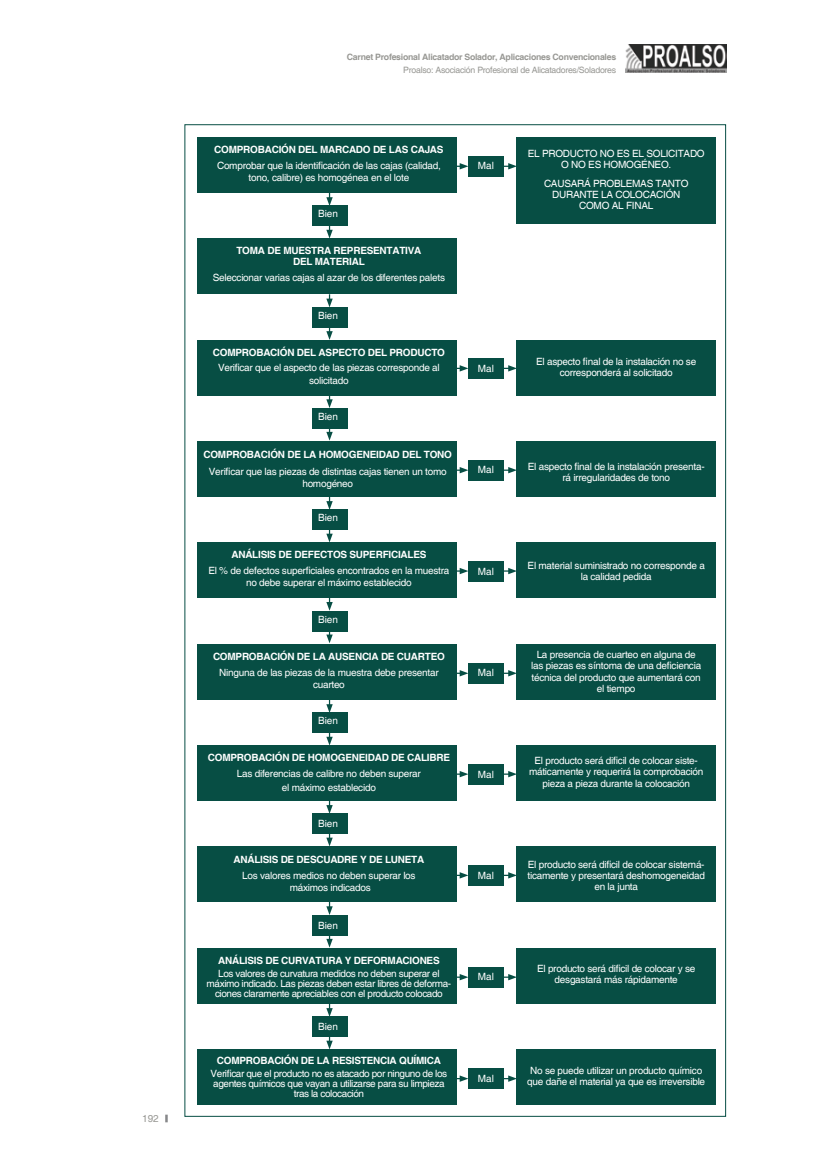
<style>
.page{position:relative;width:815px;height:1170px;background:#fff}
.page>*{position:absolute;margin:0;border:0;box-sizing:border-box;transform-origin:0 0}
.t1{font:10px/11.2px "Helvetica";letter-spacing:-.025em;color:#fff;text-align:center}
.t2{font:700 10px/10.6px "Helvetica";letter-spacing:-.025em;color:#fff;text-align:center}
.t3{font:10px "Helvetica";color:#989894}
.t4{font:700 8.75px "Helvetica";letter-spacing:-.03em;color:#989894}
.t5{font:8.75px "Helvetica";letter-spacing:-.03em;color:#989894}
</style>
<div class="page">
<svg style="left:165px;top:1114px;width:3px;height:8px"></svg>
<img style="left:625px;top:44px;width:101px;height:29px">
<div style="left:184px;top:124px;width:542px;height:992px;background:#fff;border:1px solid #074e44"></div>
<div style="left:197px;top:137px;width:260px;height:56px;background:#074e44"></div>
<div style="left:517px;top:137px;width:199px;height:86px;background:#074e44"></div>
<div style="left:468px;top:156px;width:36px;height:20px;background:#074e44"></div>
<div style="left:312px;top:206px;width:36px;height:20px;background:#074e44"></div>
<div style="left:197px;top:644px;width:260px;height:55px;background:#074e44"></div>
<div style="left:517px;top:644px;width:199px;height:55px;background:#074e44"></div>
<div style="left:468px;top:663px;width:36px;height:20px;background:#074e44"></div>
<div style="left:312px;top:712px;width:36px;height:20px;background:#074e44"></div>
<div style="left:197px;top:238px;width:260px;height:56px;background:#074e44"></div>
<div style="left:312px;top:307px;width:36px;height:20px;background:#074e44"></div>
<div style="left:197px;top:745px;width:260px;height:55px;background:#074e44"></div>
<div style="left:517px;top:745px;width:199px;height:55px;background:#074e44"></div>
<div style="left:468px;top:764px;width:36px;height:20px;background:#074e44"></div>
<div style="left:312px;top:813px;width:36px;height:20px;background:#074e44"></div>
<div style="left:197px;top:340px;width:260px;height:55px;background:#074e44"></div>
<div style="left:517px;top:340px;width:199px;height:55px;background:#074e44"></div>
<div style="left:468px;top:359px;width:36px;height:20px;background:#074e44"></div>
<div style="left:312px;top:408px;width:36px;height:20px;background:#074e44"></div>
<div style="left:197px;top:846px;width:260px;height:56px;background:#074e44"></div>
<div style="left:517px;top:846px;width:199px;height:56px;background:#074e44"></div>
<div style="left:468px;top:865px;width:36px;height:20px;background:#074e44"></div>
<div style="left:312px;top:915px;width:36px;height:20px;background:#074e44"></div>
<div style="left:197px;top:441px;width:260px;height:55px;background:#074e44"></div>
<div style="left:517px;top:441px;width:199px;height:55px;background:#074e44"></div>
<div style="left:468px;top:460px;width:36px;height:20px;background:#074e44"></div>
<div style="left:312px;top:509px;width:36px;height:20px;background:#074e44"></div>
<div style="left:197px;top:948px;width:260px;height:55px;background:#074e44"></div>
<div style="left:517px;top:948px;width:199px;height:55px;background:#074e44"></div>
<div style="left:468px;top:967px;width:36px;height:20px;background:#074e44"></div>
<div style="left:312px;top:1016px;width:36px;height:20px;background:#074e44"></div>
<div style="left:197px;top:542px;width:260px;height:56px;background:#074e44"></div>
<div style="left:517px;top:542px;width:199px;height:56px;background:#074e44"></div>
<div style="left:468px;top:561px;width:36px;height:20px;background:#074e44"></div>
<div style="left:312px;top:611px;width:36px;height:20px;background:#074e44"></div>
<div style="left:197px;top:1049px;width:260px;height:55px;background:#074e44"></div>
<div style="left:517px;top:1049px;width:199px;height:55px;background:#074e44"></div>
<div style="left:468px;top:1068px;width:36px;height:20px;background:#074e44"></div>
<svg style="left:504px;top:163px;width:13px;height:6px"></svg>
<svg style="left:504px;top:365px;width:13px;height:6px"></svg>
<svg style="left:504px;top:467px;width:13px;height:6px"></svg>
<svg style="left:504px;top:568px;width:13px;height:6px"></svg>
<svg style="left:504px;top:670px;width:13px;height:6px"></svg>
<svg style="left:504px;top:770px;width:13px;height:7px"></svg>
<svg style="left:504px;top:872px;width:13px;height:6px"></svg>
<svg style="left:504px;top:973px;width:13px;height:7px"></svg>
<svg style="left:504px;top:1075px;width:13px;height:6px"></svg>
<svg style="left:457px;top:163px;width:11px;height:6px"></svg>
<svg style="left:457px;top:365px;width:11px;height:6px"></svg>
<svg style="left:457px;top:467px;width:11px;height:6px"></svg>
<svg style="left:457px;top:568px;width:11px;height:6px"></svg>
<svg style="left:457px;top:670px;width:11px;height:6px"></svg>
<svg style="left:457px;top:771px;width:11px;height:6px"></svg>
<svg style="left:457px;top:872px;width:11px;height:6px"></svg>
<svg style="left:457px;top:974px;width:11px;height:6px"></svg>
<svg style="left:457px;top:1075px;width:11px;height:6px"></svg>
<svg style="left:326px;top:226px;width:7px;height:12px"></svg>
<svg style="left:326px;top:428px;width:7px;height:12px"></svg>
<svg style="left:326px;top:529px;width:7px;height:13px"></svg>
<svg style="left:326px;top:631px;width:7px;height:12px"></svg>
<svg style="left:326px;top:732px;width:7px;height:13px"></svg>
<svg style="left:326px;top:833px;width:7px;height:13px"></svg>
<svg style="left:326px;top:935px;width:7px;height:12px"></svg>
<svg style="left:326px;top:1036px;width:7px;height:13px"></svg>
<svg style="left:326px;top:327px;width:7px;height:13px"></svg>
<svg style="left:326px;top:193px;width:7px;height:13px"></svg>
<svg style="left:326px;top:395px;width:7px;height:13px"></svg>
<svg style="left:326px;top:496px;width:7px;height:13px"></svg>
<svg style="left:326px;top:598px;width:7px;height:12px"></svg>
<svg style="left:326px;top:699px;width:7px;height:13px"></svg>
<svg style="left:326px;top:800px;width:7px;height:13px"></svg>
<svg style="left:326px;top:902px;width:7px;height:13px"></svg>
<svg style="left:326px;top:1003px;width:7px;height:13px"></svg>
<svg style="left:326px;top:294px;width:7px;height:13px"></svg>
<p class="t3" style="left:142px;top:1112px;width:18px">192</p>
<p class="t4" style="left:347px;top:52px;width:271px">Carnet Profesional Alicatador Solador, Aplicaciones Convencionales</p>
<p class="t5" style="left:403px;top:65px;width:214px">Proalso: Asociación Profesional de Alicatadores/Soladores</p>
<p class="t2" style="left:214px;top:145px;width:231px">COMPROBACIÓN DEL MARCADO DE LAS CAJAS</p>
<p class="t1" style="left:217px;top:159px;width:225px;line-height:12.5px">Comprobar que la identificación de las cajas (calidad, tono, calibre) es homogénea en el lote</p>
<p class="t1" style="left:318px;top:208px;width:22px">Bien</p>
<p class="t2" style="left:236px;top:246px;width:186px">TOMA DE MUESTRA REPRESENTATIVA<br>DEL MATERIAL</p>
<p class="t1" style="left:213px;top:272px;width:234px">Seleccionar varias cajas al azar de los diferentes palets</p>
<p class="t1" style="left:318px;top:310px;width:22px">Bien</p>
<p class="t2" style="left:213px;top:347px;width:234px">COMPROBACIÓN DEL ASPECTO DEL PRODUCTO</p>
<p class="t1" style="left:218px;top:362px;width:223px;line-height:12.5px">Verificar que el aspecto de las piezas corresponde al solicitado</p>
<p class="t1" style="left:318px;top:411px;width:22px">Bien</p>
<p class="t1" style="left:478px;top:160px;width:18px">Mal</p>
<p class="t1" style="left:478px;top:363px;width:18px">Mal</p>
<p class="t1" style="left:528px;top:148px;width:178px">EL PRODUCTO NO ES EL SOLICITADO<br>O NO ES HOMOGÉNEO.</p>
<p class="t1" style="left:544px;top:178px;width:146px">CAUSARÁ PROBLEMAS TANTO<br>DURANTE LA COLOCACIÓN<br>COMO AL FINAL</p>
<p class="t1" style="left:536px;top:356px;width:162px">El aspecto final de la instalación no se</p>
<p class="t1" style="left:560px;top:367px;width:114px">corresponderá al solicitado</p>
<p class="t2" style="left:203px;top:449px;width:250px">COMPROBACIÓN DE LA HOMOGENEIDAD DEL TONO</p>
<p class="t1" style="left:209px;top:466px;width:239px">Verificar que las piezas de distintas cajas tienen un tomo homogéneo</p>
<p class="t1" style="left:528px;top:461px;width:178px">El aspecto final de la instalación presenta&shy;rá irregularidades de tono</p>
<p class="t1" style="left:478px;top:464px;width:18px">Mal</p>
<p class="t1" style="left:318px;top:512px;width:22px">Bien</p>
<p class="t2" style="left:231px;top:549px;width:197px">ANÁLISIS DE DEFECTOS SUPERFICIALES</p>
<p class="t1" style="left:208px;top:564px;width:243px;line-height:12.5px">El % de defectos superficiales encontrados en la muestra no debe superar el máximo establecido</p>
<p class="t1" style="left:318px;top:614px;width:22px">Bien</p>
<p class="t2" style="left:213px;top:652px;width:233px">COMPROBACIÓN DE LA AUSENCIA DE CUARTEO</p>
<p class="t1" style="left:219px;top:666px;width:221px;line-height:12.1px">Ninguna de las piezas de la muestra debe presentar cuarteo</p>
<p class="t1" style="left:318px;top:715px;width:22px">Bien</p>
<p class="t2" style="left:208px;top:753px;width:244px">COMPROBACIÓN DE HOMOGENEIDAD DE CALIBRE</p>
<p class="t1" style="left:237px;top:767px;width:186px;line-height:13.5px">Las diferencias de calibre no deben superar el máximo establecido</p>
<p class="t1" style="left:318px;top:818px;width:22px">Bien</p>
<p class="t2" style="left:233px;top:855px;width:192px">ANÁLISIS DE DESCUADRE Y DE LUNETA</p>
<p class="t1" style="left:242px;top:869px;width:175px;line-height:12.1px">Los valores medios no deben superar los máximos indicados</p>
<p class="t1" style="left:318px;top:919px;width:22px">Bien</p>
<p class="t2" style="left:218px;top:955px;width:223px">ANÁLISIS DE CURVATURA Y DEFORMACIONES</p>
<p class="t1" style="left:207px;top:968px;width:246px;line-height:10px">Los valores de curvatura medidos no deben superar el máximo indicado. Las piezas deben estar libres de deforma&shy;ciones claramente apreciables con el producto colocado</p>
<p class="t1" style="left:318px;top:1021px;width:22px">Bien</p>
<p class="t2" style="left:217px;top:1055px;width:226px">COMPROBACIÓN DE LA RESISTENCIA QUÍMICA</p>
<p class="t1" style="left:211px;top:1069px;width:238px;line-height:10px">Verificar que el producto no es atacado por ninguno de los agentes químicos que vayan a utilizarse para su limpieza tras la colocación</p>
<p class="t1" style="left:478px;top:566px;width:18px">Mal</p>
<p class="t1" style="left:478px;top:667px;width:18px">Mal</p>
<p class="t1" style="left:478px;top:768px;width:18px">Mal</p>
<p class="t1" style="left:478px;top:870px;width:18px">Mal</p>
<p class="t1" style="left:478px;top:971px;width:18px">Mal</p>
<p class="t1" style="left:528px;top:560px;width:179px">El material suministrado no corresponde a la calidad pedida</p>
<p class="t1" style="left:531px;top:649px;width:172px">La presencia de cuarteo en alguna de las piezas es síntoma de una deficiencia técnica del producto que aumentará con el tiempo</p>
<p class="t1" style="left:529px;top:755px;width:176px">El producto será dificil de colocar siste&shy;máticamente y requerirá la comprobación pieza a pieza durante la colocación</p>
<p class="t1" style="left:527px;top:858px;width:179px">El producto será dificil de colocar sistemá&shy;ticamente y presentará deshomogeneidad en la junta</p>
<p class="t1" style="left:537px;top:963px;width:160px">El producto será dificil de colocar y se desgastará más rápidamente</p>
<p class="t1" style="left:530px;top:1064px;width:174px">No se puede utilizar un producto químico</p>
<p class="t1" style="left:478px;top:1072px;width:18px">Mal</p>
<p class="t1" style="left:527px;top:1076px;width:179px">que dañe el material ya que es irreversible</p>
</div>
